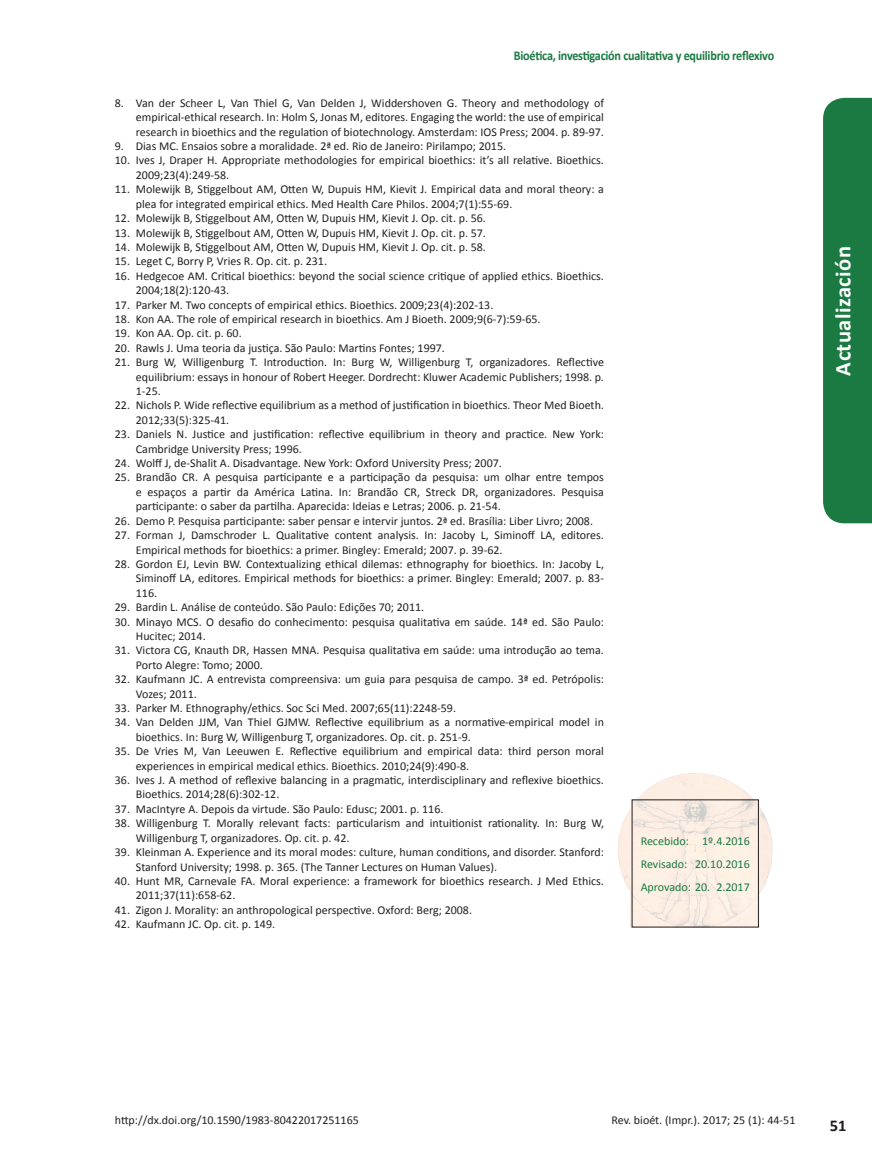
<style>
.page{position:relative;width:872px;height:1170px;background:#fff}
.page>*{position:absolute;margin:0;border:0;box-sizing:border-box;transform-origin:0 0}
.t1{font:700 22.5px "Calibri";letter-spacing:.02em;color:#fff}
.t2{font:700 16.5px "Calibri";color:#231f20}
.t3{font:700 13.5px "Calibri";letter-spacing:-.02em;color:#1b7942;scale:.9 1}
.Referencias{font:12px/14.4px "Calibri";color:#231f20}
.t4{font:12px "Calibri";color:#1b7942}
</style>
<div class="page">
<img style="left:618px;top:773px;width:155px;height:154px">
<div style="left:823px;top:98px;width:49px;height:425px;background:#1b7942"></div>
<p class="t3" style="left:514px;top:47px;width:291px">Bioética, investigación cualitativa y equilibrio reflexivo</p>
<p class="Referencias" style="left:136px;top:96px;width:469px;text-align:justify;text-indent:-21px">8. Van der Scheer L, Van Thiel G, Van Delden J, Widdershoven G. Theory and methodology of empirical-ethical research. In: Holm S, Jonas M, editores. Engaging the world: the use of empirical research in bioethics and the regulation of biotechnology. Amsterdam: IOS Press; 2004. p. 89-97.</p>
<p class="Referencias" style="left:115px;top:139px;width:393px">9. Dias MC. Ensaios sobre a moralidade. 2ª ed. Rio de Janeiro: Pirilampo; 2015.</p>
<p class="Referencias" style="left:136px;top:153px;width:469px;text-indent:-21px">10. Ives J, Draper H. Appropriate methodologies for empirical bioethics: it’s all relative. Bioethics.<br>2009;23(4):249-58.</p>
<p class="Referencias" style="left:136px;top:182px;width:469px;text-indent:-21px">11. Molewijk B, Stiggelbout AM, Otten W, Dupuis HM, Kievit J. Empirical data and moral theory: a plea for integrated empirical ethics. Med Health Care Philos. 2004;7(1):55-69.</p>
<p class="Referencias" style="left:115px;top:211px;width:372px">12. Molewijk B, Stiggelbout AM, Otten W, Dupuis HM, Kievit J. Op. cit. p. 56.</p>
<p class="Referencias" style="left:115px;top:225px;width:372px">13. Molewijk B, Stiggelbout AM, Otten W, Dupuis HM, Kievit J. Op. cit. p. 57.</p>
<p class="Referencias" style="left:115px;top:240px;width:372px">14. Molewijk B, Stiggelbout AM, Otten W, Dupuis HM, Kievit J. Op. cit. p. 58.</p>
<p class="Referencias" style="left:115px;top:254px;width:214px">15. Leget C, Borry P, Vries R. Op. cit. p. 231.</p>
<p class="Referencias" style="left:136px;top:268px;width:469px;text-indent:-21px">16. Hedgecoe AM. Critical bioethics: beyond the social science critique of applied ethics. Bioethics.<br>2004;18(2):120-43.</p>
<p class="Referencias" style="left:115px;top:297px;width:380px">17. Parker M. Two concepts of empirical ethics. Bioethics. 2009;23(4):202-13.</p>
<p class="Referencias" style="left:115px;top:312px;width:427px">18. Kon AA. The role of empirical research in bioethics. Am J Bioeth. 2009;9(6-7):59-65.</p>
<p class="Referencias" style="left:115px;top:326px;width:128px">19. Kon AA. Op. cit. p. 60.</p>
<p class="Referencias" style="left:115px;top:340px;width:331px">20. Rawls J. Uma teoria da justiça. São Paulo: Martins Fontes; 1997.</p>
<p class="Referencias" style="left:136px;top:355px;width:469px;text-align:justify;text-indent:-21px">21. Burg W, Willigenburg T. Introduction. In: Burg W, Willigenburg T, organizadores. Reflective equilibrium: essays in honour of Robert Heeger. Dordrecht: Kluwer Academic Publishers; 1998. p.<br>1-25.</p>
<p class="Referencias" style="left:136px;top:398px;width:469px;text-indent:-21px">22. Nichols P. Wide reflective equilibrium as a method of justification in bioethics. Theor Med Bioeth.<br>2012;33(5):325-41.</p>
<p class="Referencias" style="left:136px;top:427px;width:469px;text-indent:-21px">23. Daniels N. Justice and justification: reflective equilibrium in theory and practice. New York:<br>Cambridge University Press; 1996.</p>
<p class="Referencias" style="left:115px;top:456px;width:388px">24. Wolff J, de-Shalit A. Disadvantage. New York: Oxford University Press; 2007.</p>
<p class="Referencias" style="left:136px;top:470px;width:469px;text-align:justify;text-indent:-21px">25. Brandão CR. A pesquisa participante e a participação da pesquisa: um olhar entre tempos e espaços a partir da América Latina. In: Brandão CR, Streck DR, organizadores. Pesquisa participante: o saber da partilha. Aparecida: Ideias e Letras; 2006. p. 21-54.</p>
<p class="Referencias" style="left:115px;top:513px;width:480px">26. Demo P. Pesquisa participante: saber pensar e intervir juntos. 2ª ed. Brasília: Liber Livro; 2008.</p>
<p class="Referencias" style="left:136px;top:528px;width:469px;text-indent:-21px">27. Forman J, Damschroder L. Qualitative content analysis. In: Jacoby L, Siminoff LA, editores.<br>Empirical methods for bioethics: a primer. Bingley: Emerald; 2007. p. 39-62.</p>
<p class="Referencias" style="left:136px;top:556px;width:469px;text-align:justify;text-indent:-21px">28. Gordon EJ, Levin BW. Contextualizing ethical dilemas: ethnography for bioethics. In: Jacoby L, Siminoff LA, editores. Empirical methods for bioethics: a primer. Bingley: Emerald; 2007. p. 83- 116.</p>
<p class="Referencias" style="left:115px;top:600px;width:311px">29. Bardin L. Análise de conteúdo. São Paulo: Edições 70; 2011.</p>
<p class="Referencias" style="left:136px;top:614px;width:469px;text-indent:-21px">30. Minayo MCS. O desafio do conhecimento: pesquisa qualitativa em saúde. 14ª ed. São Paulo:<br>Hucitec; 2014.</p>
<p class="Referencias" style="left:136px;top:643px;width:469px;text-indent:-21px">31. Victora CG, Knauth DR, Hassen MNA. Pesquisa qualitativa em saúde: uma introdução ao tema.<br>Porto Alegre: Tomo; 2000.</p>
<p class="Referencias" style="left:136px;top:672px;width:469px;text-indent:-21px">32. Kaufmann JC. A entrevista compreensiva: um guia para pesquisa de campo. 3ª ed. Petrópolis:<br>Vozes; 2011.</p>
<p class="Referencias" style="left:115px;top:700px;width:343px">33. Parker M. Ethnography/ethics. Soc Sci Med. 2007;65(11):2248-59.</p>
<p class="Referencias" style="left:136px;top:715px;width:469px;text-indent:-21px">34. Van Delden JJM, Van Thiel GJMW. Reflective equilibrium as a normative-empirical model in bioethics. In: Burg W, Willigenburg T, organizadores. Op. cit. p. 251-9.</p>
<p class="Referencias" style="left:136px;top:744px;width:469px;text-indent:-21px">35. De Vries M, Van Leeuwen E. Reflective equilibrium and empirical data: third person moral experiences in empirical medical ethics. Bioethics. 2010;24(9):490-8.</p>
<p class="Referencias" style="left:136px;top:772px;width:469px;text-indent:-21px">36. Ives J. A method of reflexive balancing in a pragmatic, interdisciplinary and reflexive bioethics.<br>Bioethics. 2014;28(6):302-12.</p>
<p class="Referencias" style="left:115px;top:801px;width:330px">37. MacIntyre A. Depois da virtude. São Paulo: Edusc; 2001. p. 116.</p>
<p class="Referencias" style="left:136px;top:816px;width:469px;text-indent:-21px">38. Willigenburg T. Morally relevant facts: particularism and intuitionist rationality. In: Burg W,<br>Willigenburg T, organizadores. Op. cit. p. 42.</p>
<p class="Referencias" style="left:136px;top:844px;width:469px;text-indent:-21px">39. Kleinman A. Experience and its moral modes: culture, human conditions, and disorder. Stanford:<br>Stanford University; 1998. p. 365. (The Tanner Lectures on Human Values).</p>
<p class="Referencias" style="left:136px;top:873px;width:469px;text-indent:-21px">40. Hunt MR, Carnevale FA. Moral experience: a framework for bioethics research. J Med Ethics.<br>2011;37(11):658-62.</p>
<p class="Referencias" style="left:115px;top:902px;width:359px">41. Zigon J. Morality: an anthropological perspective. Oxford: Berg; 2008.</p>
<p class="Referencias" style="left:115px;top:916px;width:162px">42. Kaufmann JC. Op. cit. p. 149.</p>
<p class="t4" style="left:640px;top:833px;width:111px">Recebido: 1º.4.2016</p>
<p class="t4" style="left:640px;top:856px;width:111px">Revisado: 20.10.2016</p>
<p class="t4" style="left:640px;top:879px;width:111px">Aprovado: 20. 2.2017</p>
<h1 class="t1" style="left:828px;top:375px;width:131px;rotate:-90deg">Actualización</h1>
<p class="Referencias" style="left:115px;top:1113px;width:245px">http://dx.doi.org/10.1590/1983-80422017251165</p>
<p class="Referencias" style="left:611px;top:1113px;width:185px">Rev. bioét. (Impr.). 2017; 25 (1): 44-51</p>
<h2 class="t2" style="left:829px;top:1115px;width:18px">51</h2>
</div>
